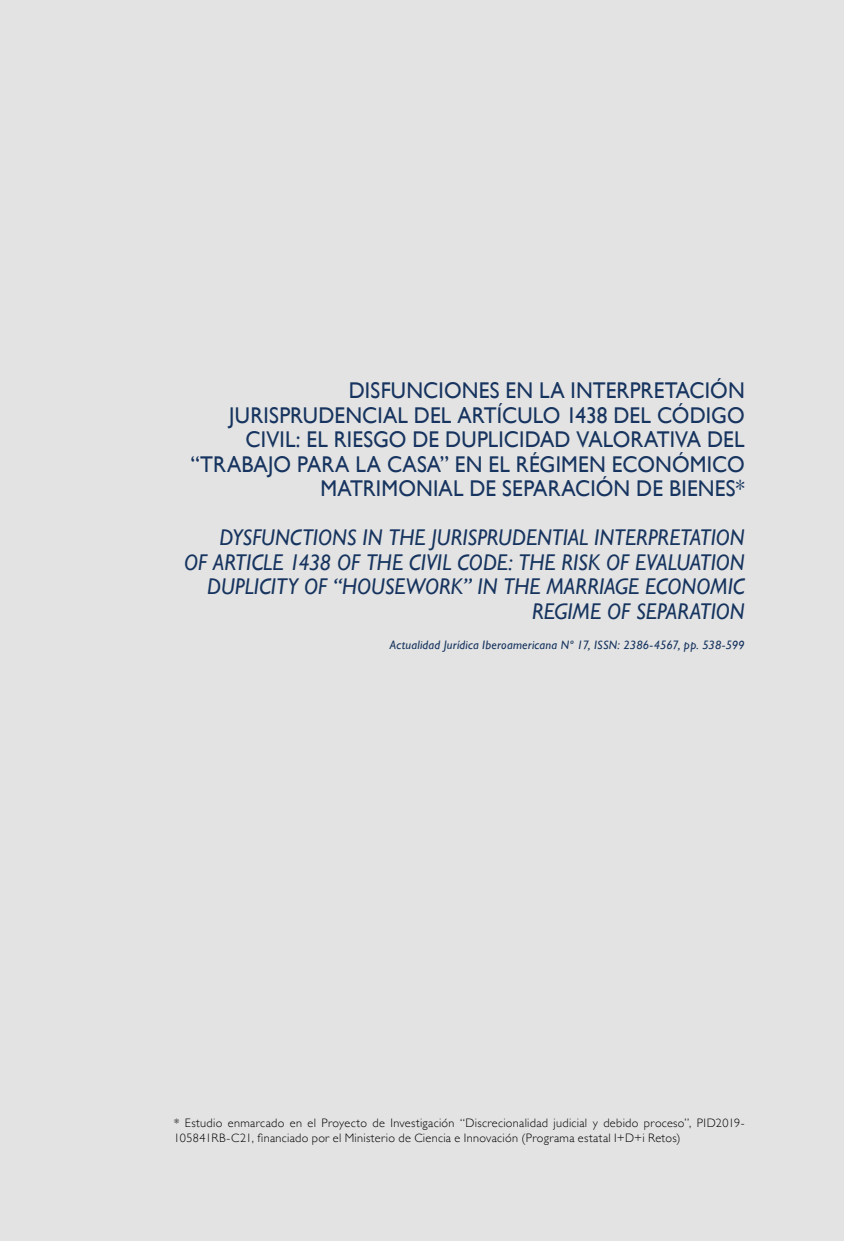
<style>
.page{position:relative;width:844px;height:1241px;background:#fff}
.page>*{position:absolute;margin:0;border:0;box-sizing:border-box;transform-origin:0 0}
.t1{font:22.75px/24.5px "Gill Sans";letter-spacing:.005em;color:#16345f;text-align:right;scale:.94 1}
.t2{font:italic 22.75px/24.5px "Gill Sans";color:#16345f;text-align:right;scale:.94 1}
.t3{font:300 12.25px/14.7px "Gill Sans";letter-spacing:.025em;color:#000}
.t4{font:italic 12.25px "Gill Sans";letter-spacing:.02em;color:#16345f}
</style>
<div class="page">
<div style="left:0;top:0;width:843px;height:1240px;background:#e3e3e3"></div>
<p class="t1" style="left:191px;top:378px;width:590px">DISFUNCIONES EN LA INTERPRETACIÓN JURISPRUDENCIAL DEL ARTÍCULO 1438 DEL CÓDIGO CIVIL: EL RIESGO DE DUPLICIDAD VALORATIVA DEL “TRABAJO PARA LA CASA” EN EL RÉGIMEN ECONÓMICO MATRIMONIAL DE SEPARACIÓN DE BIENES*</p>
<p class="t2" style="left:184px;top:525px;width:597px">DYSFUNCTIONS IN THE JURISPRUDENTIAL INTERPRETATION<br>OF ARTICLE 1438 OF THE CIVIL CODE: THE RISK OF EVALUATION DUPLICITY OF “HOUSEWORK” IN THE MARRIAGE ECONOMIC REGIME OF SEPARATION</p>
<p class="t4" style="left:390px;top:638px;width:356px">Actualidad Jurídica Iberoamericana Nº 17, ISSN: 2386-4567, pp. 538-599</p>
<p class="t3" style="left:174px;top:1114px;width:572px">* Estudio enmarcado en el Proyecto de Investigación “Discrecionalidad judicial y debido proceso”, PID2019-<br>105841RB-C21, financiado por el Ministerio de Ciencia e Innovación (Programa estatal I+D+i Retos)</p>
</div>
